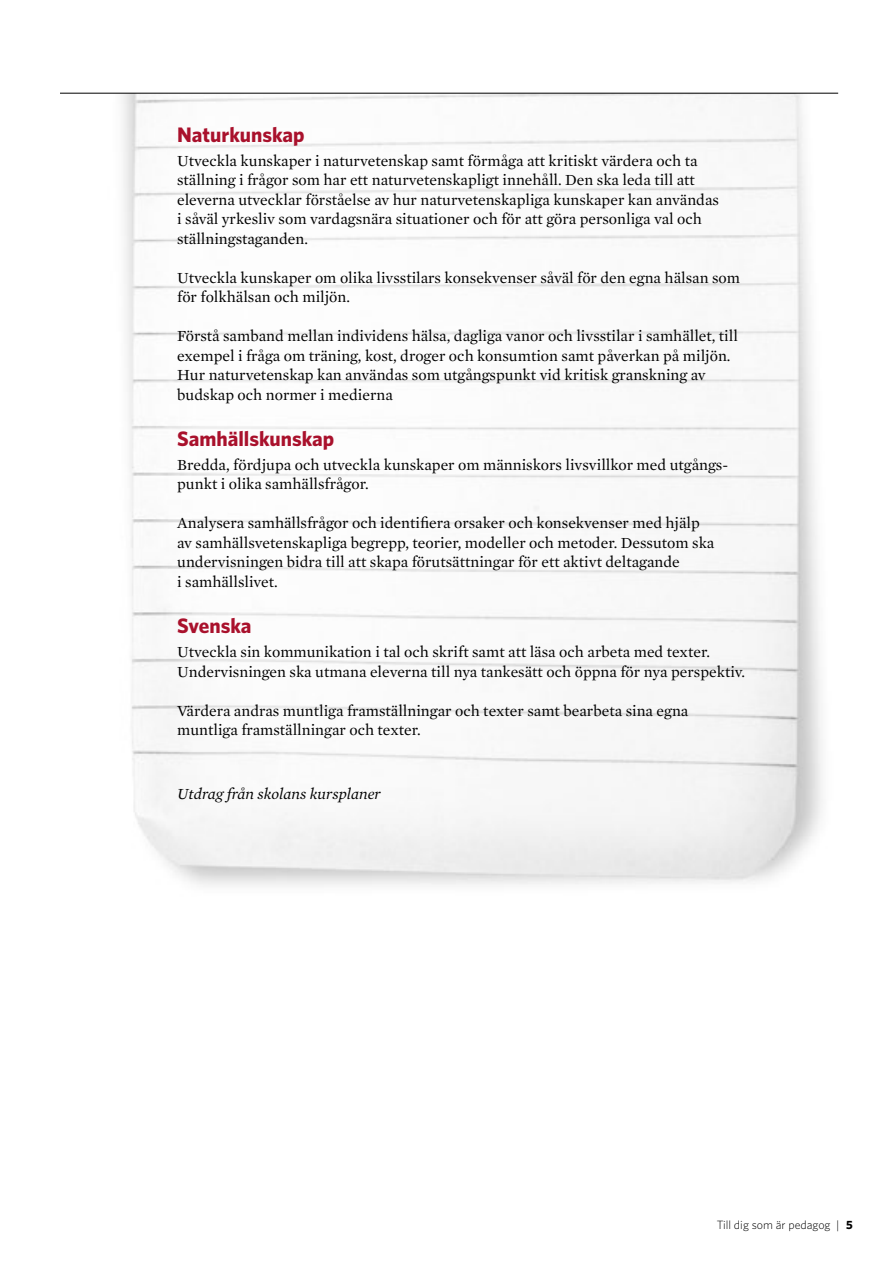
<style>
.page{position:relative;width:893px;height:1263px;background:#fff}
.page>*{position:absolute;margin:0;border:0;box-sizing:border-box;transform-origin:0 0}
.t1{font:700 21px "Whitney";color:#a9112c}
.t2{font:15.75px/19.5px "Mercury Text G1";color:#000}
.t3{font:italic 15.75px "Mercury Text G1";color:#000}
.t4{font:300 12px "Whitney";color:#000}
.s1{font-weight:700}
</style>
<div class="page">
<img style="left:122px;top:94px;width:701px;height:792px">
<hr style="left:60px;top:93px;width:778px;height:1px;background:#000">
<h1 class="t1" style="left:177px;top:120px;width:129px">Naturkunskap</h1>
<p class="t2" style="left:177px;top:150px;width:543px">Utveckla kunskaper i naturvetenskap samt förmåga att kritiskt värdera och ta ställning i frågor som har ett naturvetenskapligt innehåll. Den ska leda till att eleverna utvecklar förståelse av hur naturvetenskapliga kunskaper kan användas i såväl yrkesliv som vardagsnära situationer och för att göra personliga val och ställningstaganden.</p>
<p class="t2" style="left:177px;top:267px;width:564px">Utveckla kunskaper om olika livsstilars konsekvenser såväl för den egna hälsan som för folkhälsan och miljön.</p>
<p class="t2" style="left:177px;top:325px;width:562px">Förstå samband mellan individens hälsa, dagliga vanor och livsstilar i samhället, till exempel i fråga om träning, kost, droger och konsumtion samt påverkan på miljön.<br>Hur naturvetenskap kan användas som utgångspunkt vid kritisk granskning av budskap och normer i medierna</p>
<h1 class="t1" style="left:177px;top:425px;width:159px">Samhällskunskap</h1>
<p class="t2" style="left:177px;top:454px;width:552px">Bredda, fördjupa och utveckla kunskaper om människors livsvillkor med utgångs&shy;punkt i olika samhällsfrågor.</p>
<p class="t2" style="left:177px;top:513px;width:539px">Analysera samhällsfrågor och identifiera orsaker och konsekvenser med hjälp av samhällsvetenskapliga begrepp, teorier, modeller och metoder. Dessutom ska undervisningen bidra till att skapa förutsättningar för ett aktivt deltagande<br>i samhällslivet.</p>
<h1 class="t1" style="left:177px;top:612px;width:76px">Svenska</h1>
<p class="t2" style="left:177px;top:641px;width:569px">Utveckla sin kommunikation i tal och skrift samt att läsa och arbeta med texter.<br>Undervisningen ska utmana eleverna till nya tankesätt och öppna för nya perspektiv.</p>
<p class="t2" style="left:177px;top:700px;width:513px">Värdera andras muntliga framställningar och texter samt bearbeta sina egna muntliga framställningar och texter.</p>
<p class="t3" style="left:177px;top:783px;width:205px">Utdrag från skolans kursplaner</p>
<p class="t4" style="left:717px;top:1216px;width:138px">Till dig som är pedagog | <span class="s1">5</span></p>
</div>
